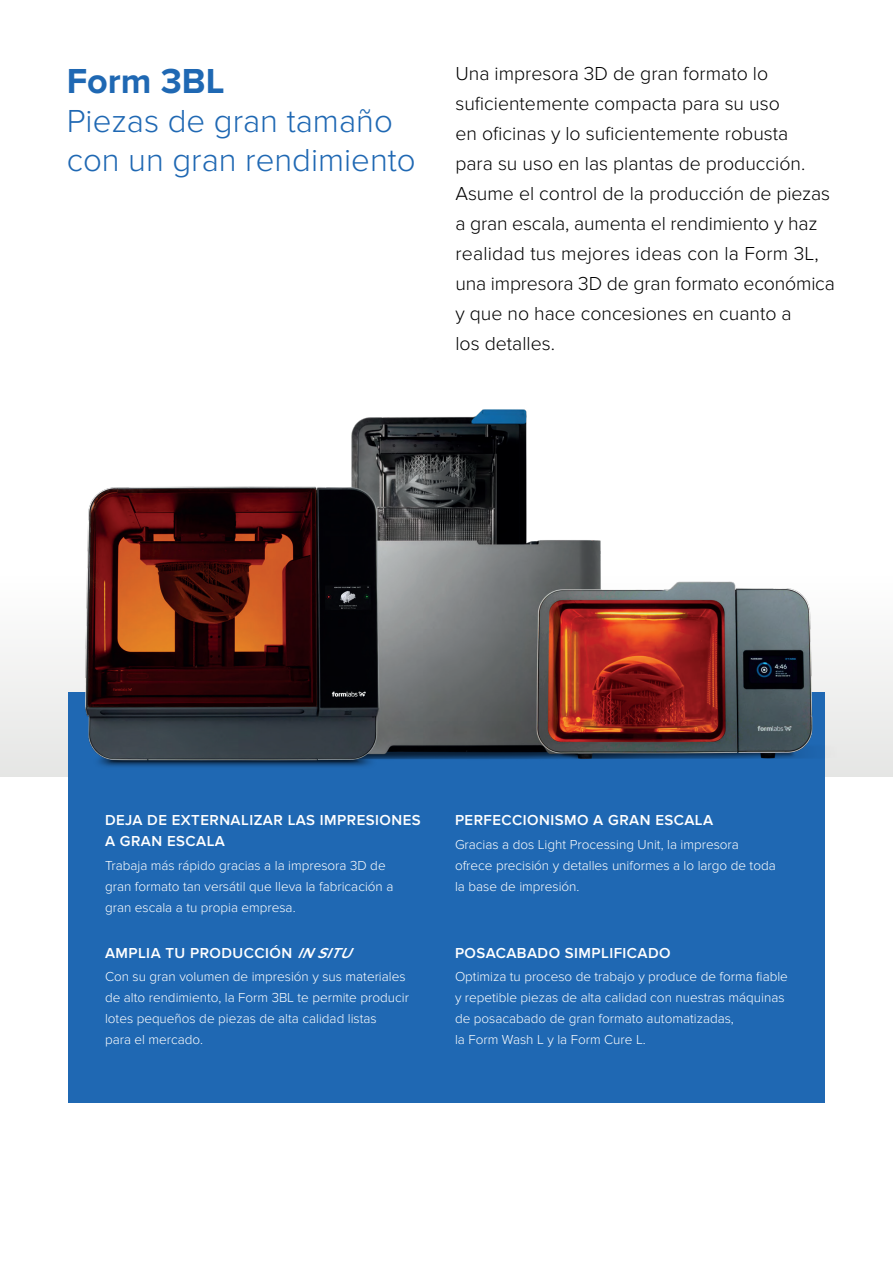
<style>
.page{position:relative;width:893px;height:1263px;background:#fff}
.page>*{position:absolute;margin:0;border:0;box-sizing:border-box;transform-origin:0 0}
.t1{font:700 36px "Proxima Nova";color:#1f68b3}
.t2{font:300 33px/39px "Proxima Nova";color:#1f68b3}
.t3{font:300 19.5px/30px "Proxima Nova";color:#000001}
.t4{font:600 15px/21px "Proxima Nova";letter-spacing:.03em;color:#fff}
.t5{font:300 13.5px/21px "Proxima Nova";color:#fff}
.s1{font-style:italic}
</style>
<div class="page">
<div style="left:0;top:530px;width:893px;height:247px;background:linear-gradient(to bottom,#fff,#e6e6e5)"></div>
<div style="left:68px;top:692px;width:757px;height:410px;background:#1f68b3"></div>
<img style="left:56px;top:409px;width:781px;height:368px">
<h1 class="t1" style="left:67px;top:60px;width:159px">Form 3BL</h1>
<h2 class="t2" style="left:67px;top:102px;width:350px">Piezas de gran tamaño con un gran rendimiento</h2>
<p class="t3" style="left:455px;top:59px;width:381px">Una impresora 3D de gran formato lo suficientemente compacta para su uso<br>en oficinas y lo suficientemente robusta<br>para su uso en las plantas de producción.<br>Asume el control de la producción de piezas a gran escala, aumenta el rendimiento y haz realidad tus mejores ideas con la Form 3L, una impresora 3D de gran formato económica y que no hace concesiones en cuanto a<br>los detalles.</p>
<p class="t4" style="left:105px;top:810px;width:317px">DEJA DE EXTERNALIZAR LAS IMPRESIONES<br>A GRAN ESCALA</p>
<p class="t5" style="left:105px;top:855px;width:290px">Trabaja más rápido gracias a la impresora 3D de gran formato tan versátil que lleva la fabricación a gran escala a tu propia empresa.</p>
<p class="t4" style="left:105px;top:943px;width:255px">AMPLIA TU PRODUCCIÓN <span class="s1">INSITU</span></p>
<p class="t5" style="left:105px;top:966px;width:305px">Con su gran volumen de impresión y sus materiales de alto rendimiento, la Form 3BL te permite producir lotes pequeños de piezas de alta calidad listas<br>para el mercado.</p>
<p class="t4" style="left:455px;top:810px;width:260px">PERFECCIONISMO A GRAN ESCALA</p>
<p class="t5" style="left:455px;top:834px;width:322px">Gracias a dos Light Processing Unit, la impresora ofrece precisión y detalles uniformes a lo largo de toda la base de impresión.</p>
<p class="t4" style="left:455px;top:943px;width:217px">POSACABADO SIMPLIFICADO</p>
<p class="t5" style="left:455px;top:966px;width:334px">Optimiza tu proceso de trabajo y produce de forma fiable y repetible piezas de alta calidad con nuestras máquinas de posacabado de gran formato automatizadas,<br>la Form Wash L y la Form Cure L.</p>
</div>
